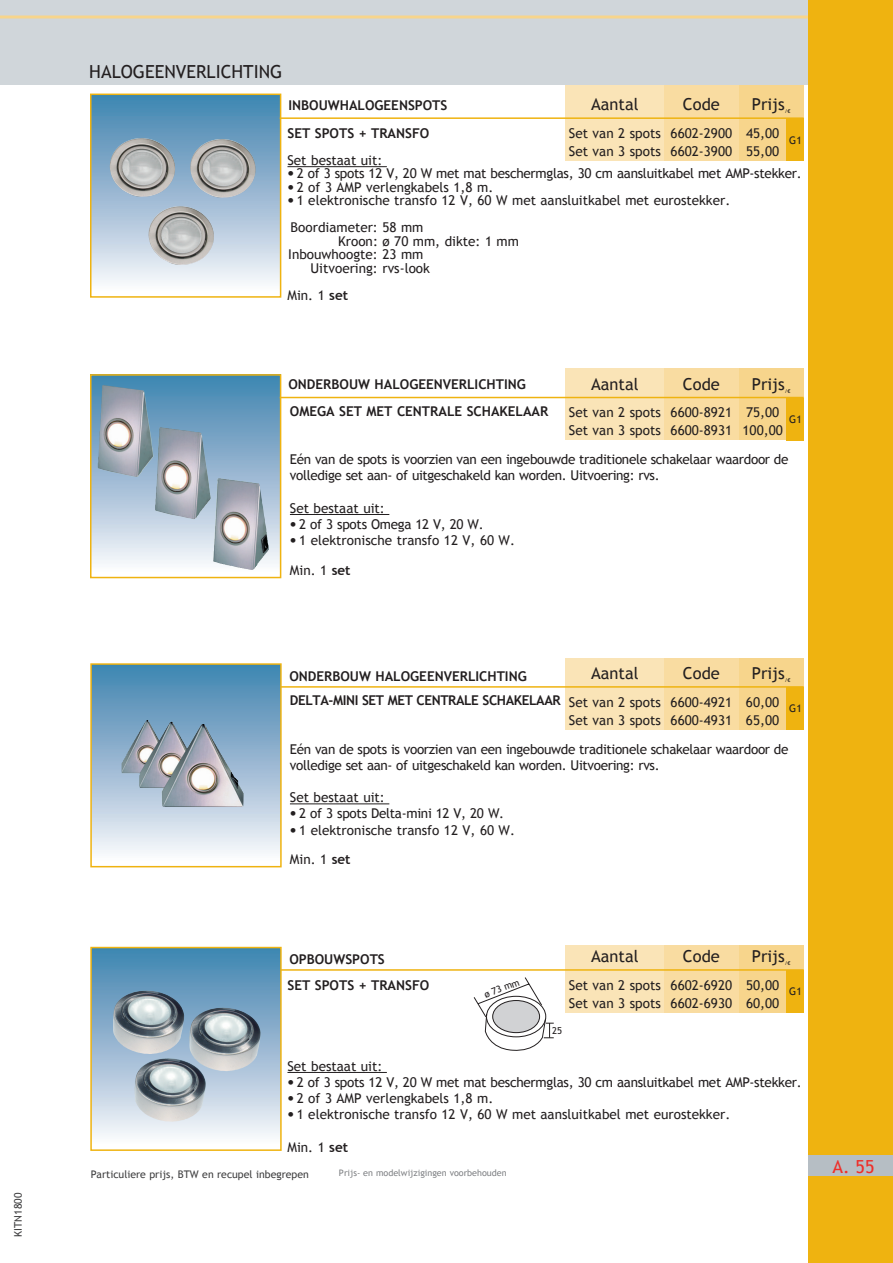
<style>
.page{position:relative;width:893px;height:1263px;background:#fff}
.page>*{position:absolute;margin:0;border:0;box-sizing:border-box;transform-origin:0 0}
.t1{font:18px "Trebuchet MS";color:#231f20}
.t2{font:18px "Trebuchet MS";color:#ee2e29}
.t3{font:16.5px "Trebuchet MS";color:#231f20}
.t4{font:13.5px/18px "Trebuchet MS";color:#231f20}
.t5{font:13.5px/16.2px "Trebuchet MS";letter-spacing:-.025em;color:#231f20}
.t6{font:13.5px "Trebuchet MS";letter-spacing:-.02em;color:#231f20}
.t7{font:700 13.5px "Trebuchet MS";color:#231f20}
.t8{font:700 13.5px "Trebuchet MS";letter-spacing:-.03em;color:#231f20}
.t9{font:10.5px "Trebuchet MS";color:#3e3e3f}
.t10{font:10.5px "Trebuchet MS";color:#231f20}
.t11{font:9.6px "Trebuchet MS";color:#231f20}
.t12{font:9px "Trebuchet MS";color:#808285}
.t13{font:5.25px "Trebuchet MS";color:#231f20}
.s1{font-weight:700}
.s2{font-family:"Syntax LT Std";font-weight:900}
</style>
<div class="page">
<svg style="left:93px;top:97px;width:185px;height:186px;background:#9cb7cb"></svg>
<div style="left:90px;top:94px;width:191px;height:204px;border:2px solid #efb310"></div>
<div style="left:731px;top:81px;width:73px;height:80px;background:#f7d58c"></div>
<div style="left:664px;top:81px;width:75px;height:80px;background:#f9dca1"></div>
<div style="left:566px;top:81px;width:98px;height:80px;background:#fae4b7"></div>
<hr style="left:287px;top:166px;width:100px;height:1px;background:#231f20">
<hr style="left:280px;top:117px;width:524px;height:2px;background:#efb310">
<img style="left:190px;top:139px;width:31px;height:46px">
<img style="left:148px;top:206px;width:32px;height:45px">
<img style="left:110px;top:138px;width:31px;height:45px">
<div style="left:731px;top:945px;width:73px;height:67px;background:#f7d58c"></div>
<div style="left:664px;top:945px;width:75px;height:67px;background:#f9dca1"></div>
<div style="left:566px;top:945px;width:98px;height:67px;background:#fae4b7"></div>
<hr style="left:287px;top:1072px;width:100px;height:1px;background:#231f20">
<hr style="left:280px;top:969px;width:524px;height:2px;background:#efb310">
<div style="left:91px;top:947px;width:190px;height:203px;background:linear-gradient(to bottom,#3a7ba9,#fdf8fa)"></div>
<div style="left:90px;top:947px;width:192px;height:204px;border:2px solid #efb310"></div>
<img style="left:113px;top:990px;width:65px;height:64px">
<img style="left:189px;top:1007px;width:66px;height:64px">
<img style="left:134px;top:1058px;width:65px;height:64px">
<svg style="left:474px;top:977px;width:80px;height:74px"></svg>
<svg style="left:93px;top:377px;width:185px;height:193px;background:#91aec5"></svg>
<div style="left:90px;top:374px;width:191px;height:204px;border:2px solid #efb310"></div>
<div style="left:731px;top:368px;width:73px;height:72px;background:#f7d58c"></div>
<div style="left:664px;top:368px;width:75px;height:72px;background:#f9dca1"></div>
<div style="left:566px;top:368px;width:98px;height:72px;background:#fae4b7"></div>
<hr style="left:280px;top:397px;width:524px;height:1px;background:#efb310">
<hr style="left:290px;top:514px;width:99px;height:1px;background:#231f20">
<img style="left:97px;top:385px;width:121px;height:176px">
<div style="left:731px;top:658px;width:73px;height:71px;background:#f7d58c"></div>
<div style="left:664px;top:658px;width:75px;height:71px;background:#f9dca1"></div>
<div style="left:566px;top:658px;width:98px;height:71px;background:#fae4b7"></div>
<hr style="left:280px;top:686px;width:524px;height:2px;background:#efb310">
<hr style="left:290px;top:803px;width:99px;height:1px;background:#231f20">
<div style="left:91px;top:664px;width:190px;height:203px;background:linear-gradient(to bottom,#3c80ad,#fffafd)"></div>
<div style="left:90px;top:663px;width:192px;height:204px;border:2px solid #efb310"></div>
<img style="left:122px;top:722px;width:122px;height:85px">
<div style="left:0;top:0;width:893px;height:85px;background:#d0d6da"></div>
<div style="left:786px;top:118px;width:18px;height:43px;background:#efb310"></div>
<div style="left:786px;top:398px;width:18px;height:42px;background:#efb310"></div>
<div style="left:786px;top:687px;width:18px;height:42px;background:#efb310"></div>
<div style="left:786px;top:970px;width:18px;height:42px;background:#efb310"></div>
<hr style="left:0;top:16px;width:873px;height:3px;background:#f7d58c">
<div style="left:808px;top:0;width:85px;height:1263px;background:#efb310"></div>
<div style="left:808px;top:1155px;width:85px;height:21px;background:#b6bec4"></div>
<p class="t9" style="left:12px;top:1237px;width:45px;rotate:-90deg">KITN1800</p>
<h1 class="t1" style="left:89px;top:61px;width:195px">HALOGEENVERLICHTING</h1>
<p class="t7" style="left:288px;top:97px;width:161px">INBOUWHALOGEENSPOTS</p>
<p class="t3" style="left:591px;top:95px;width:49px">Aantal</p>
<p class="t3" style="left:683px;top:95px;width:38px">Code</p>
<p class="t3" style="left:752px;top:95px;width:35px">Prijs</p>
<p class="t13" style="left:785px;top:108px;width:7px">/<span class="s1">€</span></p>
<p class="t4" style="left:569px;top:124px;width:93px">Set van 2 spots<br>Set van 3 spots</p>
<p class="t4" style="left:671px;top:124px;width:63px">6602-2900<br>6602-3900</p>
<p class="t4" style="left:746px;top:124px;width:35px">45,00<br>55,00</p>
<p class="t7" style="left:287px;top:125px;width:143px">SET SPOTS + TRANSFO</p>
<p class="t4" style="left:287px;top:151px;width:96px">Set bestaat uit:</p>
<p class="t6" style="left:287px;top:166px;width:516px"><span class="s2">•</span> 2 of 3 spots 12 V, 20 W met mat beschermglas, 30 cm aansluitkabel met AMP-stekker.</p>
<p class="t4" style="left:287px;top:178px;width:207px"><span class="s2">•</span> 2 of 3 AMP verlengkabels 1,8 m.</p>
<p class="t4" style="left:287px;top:187px;width:444px;line-height:27px"><span class="s2">•</span> 1 elektronische transfo 12 V, 60 W met aansluitkabel met eurostekker.<br>Boordiameter: 58 mm</p>
<p class="t4" style="left:338px;top:232px;width:182px">Kroon: ø 70 mm, dikte: 1 mm</p>
<p class="t4" style="left:288px;top:246px;width:137px">Inbouwhoogte: 23 mm</p>
<p class="t4" style="left:311px;top:259px;width:121px">Uitvoering: rvs-look</p>
<p class="t4" style="left:287px;top:286px;width:62px">Min. 1 <span class="s1">set</span></p>
<p class="t10" style="left:789px;top:134px;width:14px">G1</p>
<p class="t7" style="left:288px;top:376px;width:239px">ONDERBOUW HALOGEENVERLICHTING</p>
<p class="t3" style="left:591px;top:374px;width:49px">Aantal</p>
<p class="t3" style="left:683px;top:374px;width:38px">Code</p>
<p class="t3" style="left:752px;top:374px;width:35px">Prijs</p>
<p class="t13" style="left:785px;top:388px;width:7px">/<span class="s1">€</span></p>
<p class="t7" style="left:290px;top:402px;width:260px">OMEGA SET MET CENTRALE SCHAKELAAR</p>
<p class="t5" style="left:290px;top:451px;width:500px">Eén van de spots is voorzien van een ingebouwde traditionele schakelaar waardoor de volledige set aan- of uitgeschakeld kan worden. Uitvoering: rvs.</p>
<p class="t4" style="left:290px;top:499px;width:96px">Set bestaat uit:</p>
<p class="t6" style="left:290px;top:516px;width:195px"><span class="s2">•</span> 2 of 3 spots Omega 12 V, 20 W.</p>
<p class="t4" style="left:290px;top:532px;width:227px"><span class="s2">•</span> 1 elektronische transfo 12 V, 60 W.</p>
<p class="t4" style="left:290px;top:561px;width:62px">Min. 1 <span class="s1">set</span></p>
<p class="t4" style="left:569px;top:403px;width:93px">Set van 2 spots<br>Set van 3 spots</p>
<p class="t4" style="left:671px;top:403px;width:63px">6600-8921<br>6600-8931</p>
<p class="t4" style="left:743px;top:403px;width:42px">75,00<br>100,00</p>
<p class="t10" style="left:789px;top:413px;width:14px">G1</p>
<p class="t7" style="left:289px;top:668px;width:239px">ONDERBOUW HALOGEENVERLICHTING</p>
<p class="t3" style="left:591px;top:663px;width:49px">Aantal</p>
<p class="t3" style="left:683px;top:663px;width:38px">Code</p>
<p class="t3" style="left:752px;top:663px;width:35px">Prijs</p>
<p class="t13" style="left:785px;top:677px;width:7px">/<span class="s1">€</span></p>
<p class="t8" style="left:290px;top:692px;width:272px">DELTA-MINI SET MET CENTRALE SCHAKELAAR</p>
<p class="t5" style="left:290px;top:741px;width:500px">Eén van de spots is voorzien van een ingebouwde traditionele schakelaar waardoor de volledige set aan- of uitgeschakeld kan worden. Uitvoering: rvs.</p>
<p class="t4" style="left:290px;top:788px;width:96px">Set bestaat uit:</p>
<p class="t6" style="left:290px;top:806px;width:216px"><span class="s2">•</span> 2 of 3 spots Delta-mini 12 V, 20 W.</p>
<p class="t4" style="left:290px;top:821px;width:227px"><span class="s2">•</span> 1 elektronische transfo 12 V, 60 W.</p>
<p class="t4" style="left:290px;top:851px;width:62px">Min. 1 <span class="s1">set</span></p>
<p class="t4" style="left:569px;top:693px;width:93px">Set van 2 spots<br>Set van 3 spots</p>
<p class="t4" style="left:671px;top:693px;width:63px">6600-4921<br>6600-4931</p>
<p class="t4" style="left:746px;top:693px;width:35px">60,00<br>65,00</p>
<p class="t10" style="left:789px;top:702px;width:14px">G1</p>
<p class="t7" style="left:289px;top:950px;width:97px">OPBOUWSPOTS</p>
<p class="t7" style="left:287px;top:976px;width:143px">SET SPOTS + TRANSFO</p>
<p class="t3" style="left:591px;top:946px;width:49px">Aantal</p>
<p class="t3" style="left:683px;top:946px;width:38px">Code</p>
<p class="t3" style="left:752px;top:946px;width:35px">Prijs</p>
<p class="t13" style="left:785px;top:960px;width:7px">/<span class="s1">€</span></p>
<p class="t11" style="left:483px;top:989px;width:38px;rotate:-20deg">ø 73 mm</p>
<p class="t4" style="left:671px;top:976px;width:63px">6602-6920<br>6602-6930</p>
<p class="t4" style="left:746px;top:976px;width:35px">50,00<br>60,00</p>
<p class="t4" style="left:569px;top:976px;width:93px">Set van 2 spots<br>Set van 3 spots</p>
<p class="t11" style="left:552px;top:1025px;width:12px">25</p>
<p class="t10" style="left:789px;top:985px;width:14px">G1</p>
<p class="t4" style="left:287px;top:1057px;width:96px">Set bestaat uit:</p>
<p class="t6" style="left:287px;top:1074px;width:516px"><span class="s2">•</span> 2 of 3 spots 12 V, 20 W met mat beschermglas, 30 cm aansluitkabel met AMP-stekker.</p>
<p class="t4" style="left:287px;top:1089px;width:207px"><span class="s2">•</span> 2 of 3 AMP verlengkabels 1,8 m.</p>
<p class="t4" style="left:287px;top:1106px;width:444px"><span class="s2">•</span> 1 elektronische transfo 12 V, 60 W met aansluitkabel met eurostekker.</p>
<p class="t4" style="left:287px;top:1138px;width:62px">Min. 1 <span class="s1">set</span></p>
<p class="t9" style="left:91px;top:1168px;width:219px">Particuliere prijs, BTW en recupel inbegrepen</p>
<p class="t12" style="left:339px;top:1168px;width:169px">Prijs- en modelwijzigingen voorbehouden</p>
<h1 class="t2" style="left:832px;top:1156px;width:44px">A. 55</h1>
</div>
